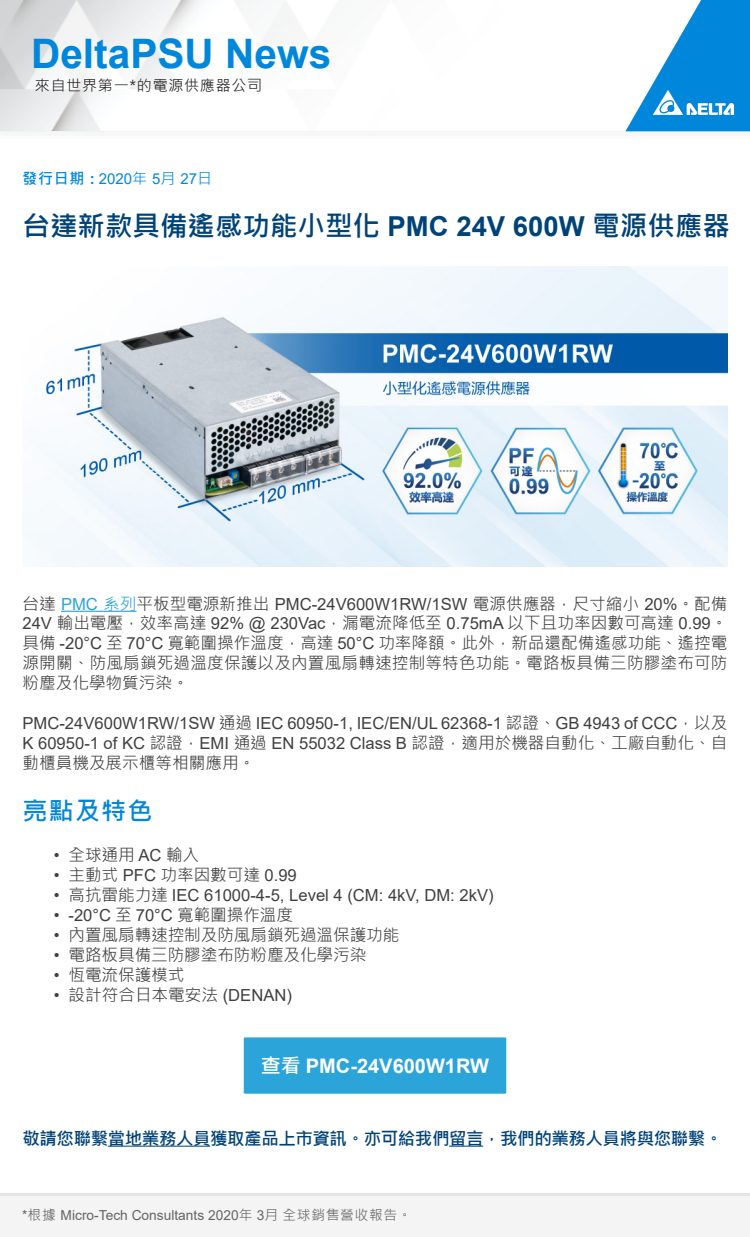
<style>
.page{position:relative;width:750px;height:1237px;background:#fff}
.page>*{position:absolute;margin:0;border:0;box-sizing:border-box;transform-origin:0 0}
.t1{font:700 40.62px "Arial";color:#0087dc}
.t2{font:700 27.5px "Microsoft Jheng Hei";color:#004379}
.t3{font:700 25px "Microsoft Jheng Hei";letter-spacing:.05em;color:#0087dc}
.t4{font:700 20px "Arial";color:#fff}
.t5{font:700 17.5px "Microsoft Jheng Hei";letter-spacing:-.025em;color:#004379}
.t6{font:16.62px/20px "Microsoft Jheng Hei";color:#404040;text-align:justify}
.t7{font:16.62px/20px "Arial";color:#404040}
.t8{font:15px "Microsoft Jheng Hei";letter-spacing:.05em;color:#231f20}
.t9{font:15px "Arial";color:#0087dc}
.t10{font:13.75px "Arial";color:#656565}
.s1{font-family:"Microsoft Jheng Hei";font-weight:700}
.s2{font-weight:700}
.s3{font-family:"Microsoft Jheng Hei"}
.s4{font-family:"Arial"}
.s5{font-family:"Arial";color:#2ba4d9}
.s6{color:#2ba4d9}
</style>
<div class="page">
<img style="left:0;top:0;width:294px;height:131px">
<svg style="left:625px;top:0;width:125px;height:131px"></svg>
<img style="left:27px;top:267px;width:701px;height:300px">
<hr style="left:61px;top:610px;width:42px;height:1px;background:#2ba4d9">
<hr style="left:103px;top:610px;width:33px;height:1px;background:#2ba4d9">
<div style="left:0;top:1192px;width:750px;height:44px;background:#f4f4f4"></div>
<hr style="left:0;top:1192px;width:750px;height:3px;background:#e4e4e4">
<hr style="left:108px;top:1145px;width:102px;height:1px;background:#004379">
<hr style="left:449px;top:1145px;width:34px;height:1px;background:#004379">
<div style="left:244px;top:1037px;width:262px;height:56px;background:#2ba4d9"></div>
<h1 class="t1" style="left:31px;top:25px;width:302px">DeltaPSU News</h1>
<p class="t8" style="left:35px;top:76px;width:229px">來自世界第一*的電源供應器公司</p>
<p class="t9" style="left:22px;top:168px;width:191px"><span class="s1">發行日期</span> <span class="s2">:</span> 2020<span class="s3">年</span> 5<span class="s3">月</span> 27<span class="s3">日</span></p>
<h2 class="t2" style="left:23px;top:209px;width:709px">台達新款具備遙感功能小型化 <span class="s4">PMC 24V 600W</span> 電源供應器</h2>
<p class="t6" style="left:23px;top:593px;width:707px">台達 <span class="s5">PMC</span> <span class="s6">系列</span>平板型電源新推出 <span class="s4">PMC-24V600W1RW/1SW</span> 電源供應器，尺寸縮小 <span class="s4">20%</span>。配備<span class="s4">24V</span> 輸出電壓，效率高達 <span class="s4">92% @ 230Vac</span>，漏電流降低至 <span class="s4">0.75mA</span> 以下且功率因數可高達 <span class="s4">0.99</span>。具備 <span class="s4">-20°C</span> 至 <span class="s4">70°C</span> 寬範圍操作溫度，高達 <span class="s4">50°C</span> 功率降額。此外，新品還配備遙感功能、遙控電源開關、防風扇鎖死過溫度保護以及內置風扇轉速控制等特色功能。電路板具備三防膠塗布可防粉塵及化學物質污染。</p>
<p class="t7" style="left:23px;top:713px;width:706px">PMC-24V600W1RW/1SW <span class="s3">通過</span> IEC 60950-1, IEC/EN/UL 62368-1 <span class="s3">認證、</span>GB 4943 of CCC<span class="s3">，以及<br></span>K 60950-1 of KC <span class="s3">認證，</span>EMI <span class="s3">通過</span> EN 55032 Class B <span class="s3">認證，適用於機器自動化、工廠自動化、自</span></p>
<p class="t6" style="left:23px;top:753px;width:234px">動櫃員機及展示櫃等相關應用。</p>
<h3 class="t3" style="left:23px;top:795px;width:132px">亮點及特色</h3>
<p class="t6" style="left:54px;top:844px;width:147px"><span class="s4">•</span> 全球通用 <span class="s4">AC</span> 輸入</p>
<p class="t6" style="left:54px;top:864px;width:245px"><span class="s4">•</span> 主動式 <span class="s4">PFC</span> 功率因數可達 <span class="s4">0.99</span></p>
<p class="t7" style="left:54px;top:885px;width:441px">• <span class="s3">高抗雷能力達</span> IEC 61000-4-5, Level 4 (CM: 4kV, DM: 2kV)</p>
<p class="t7" style="left:54px;top:904px;width:241px">• -20°C <span class="s3">至</span> 70°C <span class="s3">寬範圍操作溫度</span></p>
<p class="t6" style="left:54px;top:924px;width:347px"><span class="s4">•</span> 內置風扇轉速控制及防風扇鎖死過溫保護功能</p>
<p class="t6" style="left:54px;top:944px;width:314px"><span class="s4">•</span> 電路板具備三防膠塗布防粉塵及化學污染</p>
<p class="t6" style="left:54px;top:964px;width:132px"><span class="s4">•</span> 恆電流保護模式</p>
<p class="t6" style="left:54px;top:984px;width:240px"><span class="s4">•</span> 設計符合日本電安法 <span class="s4">(DENAN)</span></p>
<p class="t4" style="left:261px;top:1051px;width:230px"><span class="s3">查看</span> PMC-24V600W1RW</p>
<p class="t5" style="left:23px;top:1127px;width:701px">敬請您聯繫當地業務人員獲取產品上市資訊。亦可給我們留言，我們的業務人員將與您聯繫。</p>
<p class="t10" style="left:22px;top:1205px;width:391px">*<span class="s3">根據</span> Micro-Tech Consultants 2020<span class="s3">年</span> 3<span class="s3">月全球銷售營收報告。</span></p>
</div>
